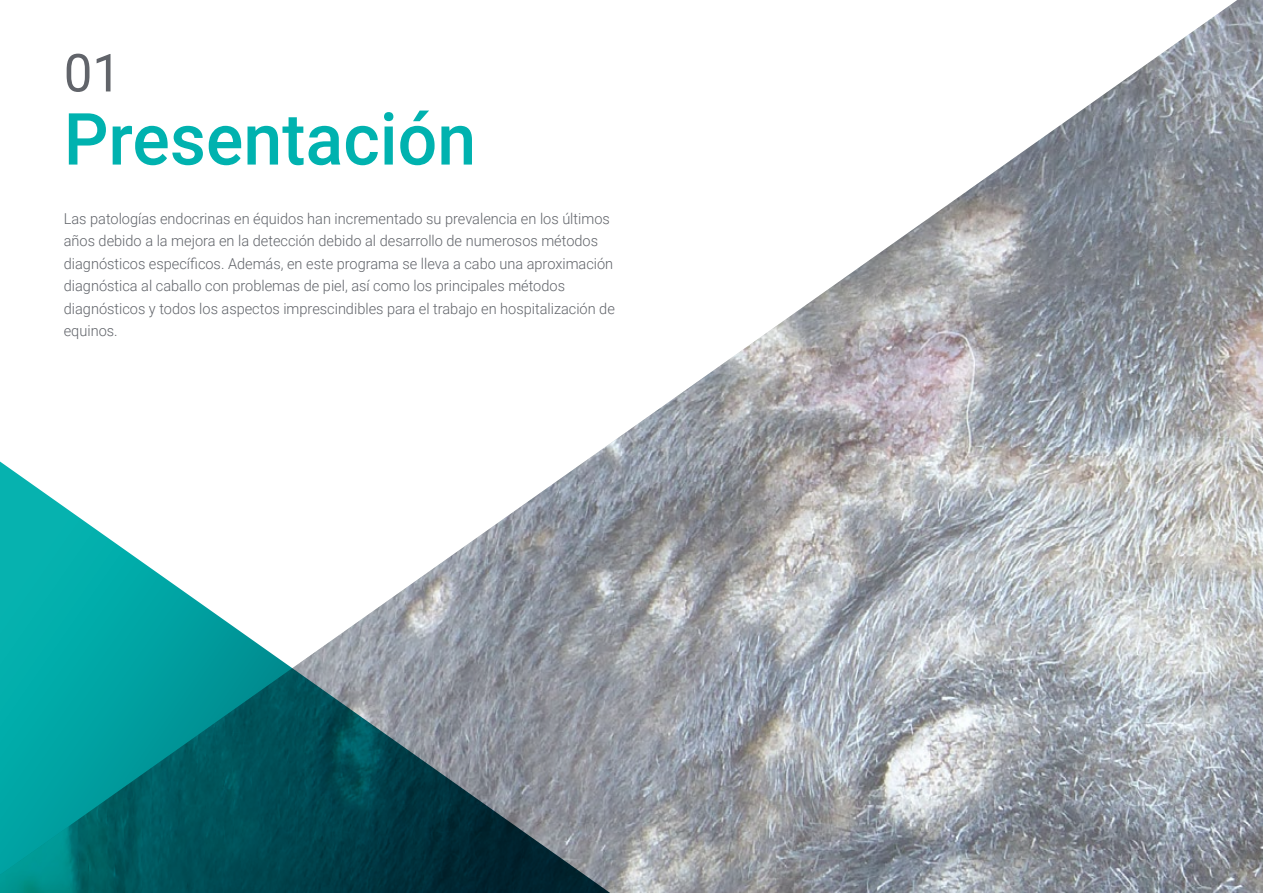
<style>
.page{position:relative;width:1263px;height:893px;background:#fff}
.page>*{position:absolute;margin:0;border:0;box-sizing:border-box;transform-origin:0 0}
.t1{font:500 72px "Roboto";color:#00b2af}
.t2{font:52.5px "Roboto";color:#61646a}
.t3{font:300 15px/22.5px "Roboto";color:#61646a}
</style>
<div class="page">
<img style="left:607px;top:0;width:656px;height:893px">
<svg style="left:0;top:446px;width:640px;height:447px"></svg>
<h2 class="t2" style="left:64px;top:36px;width:59px">01</h2>
<h1 class="t1" style="left:64px;top:89px;width:414px">Presentación</h1>
<p class="t3" style="left:64px;top:207px;width:553px">Las patologías endocrinas en équidos han incrementado su prevalencia en los últimos años debido a la mejora en la detección debido al desarrollo de numerosos métodos diagnósticos específicos. Además, en este programa se lleva a cabo una aproximación diagnóstica al caballo con problemas de piel, así como los principales métodos diagnósticos y todos los aspectos imprescindibles para el trabajo en hospitalización de equinos.</p>
</div>
